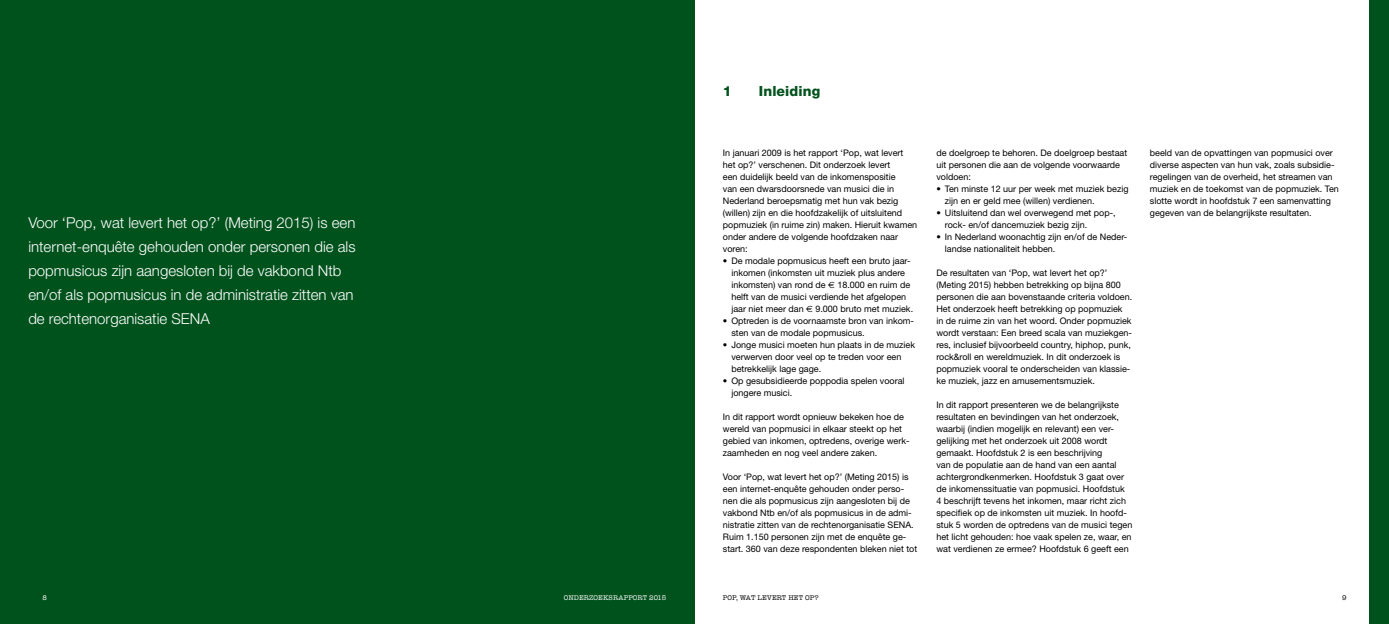
<style>
.page{position:relative;width:1389px;height:624px;background:#fff}
.page>*{position:absolute;margin:0;border:0;box-sizing:border-box;transform-origin:0 0}
.t1{font:300 15px/24px "Helvetica Neue";color:#fff}
.t2{font:800 14px "Helvetica Neue";letter-spacing:.01em;color:#00521c}
.t3{font:9px/12px "Helvetica Neue";color:#000}
.t4{font:7px "American Typewriter";letter-spacing:.015em;color:#fff}
.t5{font:7px "American Typewriter";letter-spacing:.015em;color:#000}
.s1{font-family:"Euro Sans"}
</style>
<div class="page">
<div style="left:1369px;top:0;width:20px;height:624px;background:#00521c"></div>
<div style="left:0;top:0;width:694px;height:624px;background:#00521c"></div>
<h1 class="t1" style="left:28px;top:210px;width:329px">Voor ‘Pop, wat levert het op?’ (Meting 2015) is een internet-enquête gehouden onder personen die als popmusicus zijn aangesloten bij de vakbond Ntb en/of als popmusicus in de administratie zitten van de rechtenorganisatie SENA</h1>
<h2 class="t2" style="left:723px;top:83px;width:10px">1</h2>
<h2 class="t2" style="left:759px;top:83px;width:63px">Inleiding</h2>
<p class="t3" style="left:723px;top:147px;width:196px">In januari 2009 is het rapport ‘Pop, wat levert het op?’ verschenen. Dit onderzoek levert<br>een duidelijk beeld van de inkomenspositie<br>van een dwarsdoorsnede van musici die in Nederland beroepsmatig met hun vak bezig (willen) zijn en die hoofdzakelijk of uitsluitend popmuziek (in ruime zin) maken. Hieruit kwamen onder andere de volgende hoofdzaken naar voren:</p>
<p class="t3" style="left:731px;top:255px;width:183px;text-indent:-9px">• De modale popmusicus heeft een bruto jaar&shy;inkomen (inkomsten uit muziek plus andere inkomsten) van rond de <span class="s1">€</span> 18.000 en ruim de helft van de musici verdiende het afgelopen jaar niet meer dan <span class="s1">€</span> 9.000 bruto met muziek.</p>
<p class="t3" style="left:731px;top:315px;width:184px;text-indent:-9px">• Optreden is de voornaamste bron van inkom&shy;sten van de modale popmusicus.</p>
<p class="t3" style="left:731px;top:339px;width:185px;text-indent:-9px">• Jonge musici moeten hun plaats in de muziek verwerven door veel op te treden voor een betrekkelijk lage gage.</p>
<p class="t3" style="left:731px;top:375px;width:175px;text-indent:-9px">• Op gesubsidieerde poppodia spelen vooral jongere musici.</p>
<p class="t3" style="left:723px;top:411px;width:188px">In dit rapport wordt opnieuw bekeken hoe de wereld van popmusici in elkaar steekt op het gebied van inkomen, optredens, overige werk&shy;zaamheden en nog veel andere zaken.</p>
<p class="t3" style="left:723px;top:471px;width:196px">Voor ‘Pop, wat levert het op?’ (Meting 2015) is een internet-enquête gehouden onder perso&shy;nen die als popmusicus zijn aangesloten bij de vakbond Ntb en/of als popmusicus in de admi&shy;nistratie zitten van de rechtenorganisatie SENA.<br>Ruim 1.150 personen zijn met de enquête ge&shy;start. 360 van deze respondenten bleken niet tot</p>
<p class="t3" style="left:936px;top:147px;width:192px">de doelgroep te behoren. De doelgroep bestaat uit personen die aan de volgende voorwaarde voldoen:</p>
<p class="t3" style="left:945px;top:183px;width:185px;text-indent:-9px">• Ten minste 12 uur per week met muziek bezig zijn en er geld mee (willen) verdienen.</p>
<p class="t3" style="left:945px;top:207px;width:172px;text-indent:-9px">• Uitsluitend dan wel overwegend met pop-, rock- en/of dancemuziek bezig zijn.</p>
<p class="t3" style="left:945px;top:231px;width:184px;text-indent:-9px">• In Nederland woonachtig zijn en/of de Neder&shy;landse nationaliteit hebben.</p>
<p class="t3" style="left:936px;top:267px;width:197px">De resultaten van ‘Pop, wat levert het op?’ (Meting 2015) hebben betrekking op bijna 800 personen die aan bovenstaande criteria voldoen.<br>Het onderzoek heeft betrekking op popmuziek<br>in de ruime zin van het woord. Onder popmuziek wordt verstaan: Een breed scala van muziekgen&shy;res, inclusief bijvoorbeeld country, hiphop, punk, rock&amp;roll en wereldmuziek. In dit onderzoek is popmuziek vooral te onderscheiden van klassie&shy;ke muziek, jazz en amusementsmuziek.</p>
<p class="t3" style="left:936px;top:399px;width:198px">In dit rapport presenteren we de belangrijkste resultaten en bevindingen van het onderzoek, waarbij (indien mogelijk en relevant) een ver&shy;gelijking met het onderzoek uit 2008 wordt gemaakt. Hoofdstuk 2 is een beschrijving<br>van de populatie aan de hand van een aantal achtergrondkenmerken. Hoofdstuk 3 gaat over de inkomenssituatie van popmusici. Hoofdstuk<br>4 beschrijft tevens het inkomen, maar richt zich specifiek op de inkomsten uit muziek. In hoofd&shy;stuk 5 worden de optredens van de musici tegen het licht gehouden: hoe vaak spelen ze, waar, en wat verdienen ze ermee? Hoofdstuk 6 geeft een</p>
<p class="t3" style="left:1150px;top:146px;width:191px">beeld van de opvattingen van popmusici over diverse aspecten van hun vak, zoals subsidie&shy;regelingen van de overheid, het streamen van muziek en de toekomst van de popmuziek. Ten slotte wordt in hoofdstuk 7 een samenvatting gegeven van de belangrijkste resultaten.</p>
<p class="t4" style="left:43px;top:592px;width:6px">8</p>
<p class="t4" style="left:564px;top:592px;width:104px">ONDERZOEKSRAPPORT 2015</p>
<p class="t5" style="left:723px;top:592px;width:97px">POP, WAT LEVERT HET OP?</p>
<p class="t5" style="left:1342px;top:592px;width:6px">9</p>
</div>
